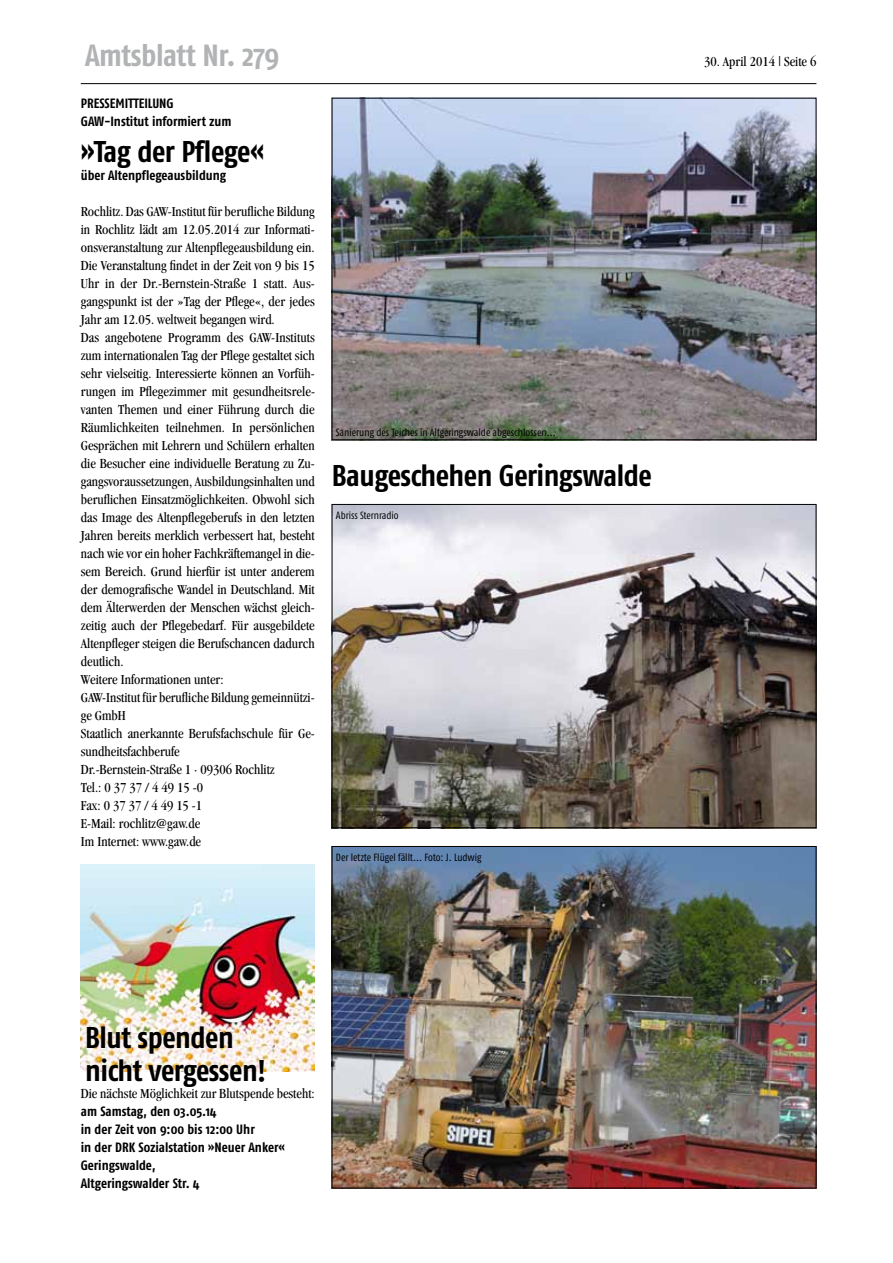
<style>
.page{position:relative;width:893px;height:1263px;background:#fff}
.page>*{position:absolute;margin:0;border:0;box-sizing:border-box;transform-origin:0 0}
.t1{font:700 30.6px "Fago Co";letter-spacing:-.015em;color:#b1b3b4}
.t2{font:700 30px/33.2px "Fago Co";letter-spacing:-.015em;color:#000}
.t3{font:condensed 14.25px/18px "Garamond";color:#000}
.t4{font:700 13.5px/18px "Fago Co";color:#000}
.t5{font:10.5px "Fago Co";color:#000}
</style>
<div class="page">
<hr style="left:81px;top:83px;width:735px;height:1px;background:#000">
<img style="left:334px;top:506px;width:480px;height:320px">
<div style="left:332px;top:504px;width:484px;height:324px;border:1px solid #000"></div>
<img style="left:334px;top:100px;width:480px;height:338px">
<img style="left:334px;top:848px;width:480px;height:338px">
<img style="left:81px;top:864px;width:234px;height:207px">
<h1 class="t1" style="left:85px;top:37px;width:196px">Amtsblatt Nr. 279</h1>
<p class="t3" style="left:704px;top:52px;width:114px">30. April 2014 | Seite 6</p>
<p class="t4" style="left:81px;top:94px;width:152px">PRESSEMITTEILUNG<br>GAW-Institut informiert zum</p>
<h2 class="t2" style="left:81px;top:135px;width:185px">»Tag der Pflege«</h2>
<p class="t4" style="left:81px;top:166px;width:147px">über Altenpflegeausbildung</p>
<p class="t3" style="left:81px;top:202px;width:236px">Rochlitz. Das GAW-Institut für berufliche Bildung in Rochlitz lädt am 12.05.2014 zur Informati&shy;onsveranstaltung zur Altenpflegeausbildung ein.<br>Die Veranstaltung findet in der Zeit von 9 bis 15<br>Uhr in der Dr.-Bernstein-Straße 1 statt. Aus&shy;gangspunkt ist der »Tag der Pflege«, der jedes Jahr am 12.05. weltweit begangen wird.<br>Das angebotene Programm des GAW-Instituts zum internationalen Tag der Pflege gestaltet sich sehr vielseitig. Interessierte können an Vorfüh&shy;rungen im Pflegezimmer mit gesundheitsrele&shy;vanten Themen und einer Führung durch die Räumlichkeiten teilnehmen. In persönlichen Gesprächen mit Lehrern und Schülern erhalten die Besucher eine individuelle Beratung zu Zu&shy;gangsvoraussetzungen, Ausbildungsinhalten und beruflichen Einsatzmöglichkeiten. Obwohl sich das Image des Altenpflegeberufs in den letzten Jahren bereits merklich verbessert hat, besteht nach wie vor ein hoher Fachkräftemangel in die&shy;sem Bereich. Grund hierfür ist unter anderem der demografische Wandel in Deutschland. Mit dem Älterwerden der Menschen wächst gleich&shy;zeitig auch der Pflegebedarf. Für ausgebildete Altenpfleger steigen die Berufschancen dadurch deutlich.<br>Weitere Informationen unter:<br>GAW-Institut für berufliche Bildung gemeinnützi&shy;ge GmbH<br>Staatlich anerkannte Berufsfachschule für Ge&shy;sundheitsfachberufe<br>Dr.-Bernstein-Straße 1 · 09306 Rochlitz<br>Tel.: 0 37 37 / 4 49 15 -0<br>Fax: 0 37 37 / 4 49 15 -1<br>E-Mail: rochlitz@gaw.de<br>Im Internet: www.gaw.de</p>
<p class="t5" style="left:336px;top:426px;width:221px">Sanierung des Teiches in Altgeringswalde abgeschlossen...</p>
<h2 class="t2" style="left:332px;top:459px;width:322px">Baugeschehen Geringswalde</h2>
<p class="t5" style="left:336px;top:509px;width:64px">Abriss Sternradio</p>
<p class="t5" style="left:336px;top:851px;width:147px">Der letzte Flügel fällt... Foto: J. Ludwig</p>
<h2 class="t2" style="left:85px;top:1020px;width:183px">Blut spenden nicht vergessen!</h2>
<p class="t3" style="left:81px;top:1084px;width:235px">Die nächste Möglichkeit zur Blutspende besteht:</p>
<p class="t4" style="left:81px;top:1102px;width:205px">am Samstag, den 03.05.14<br>in der Zeit von 9:00 bis 12:00 Uhr<br>in der DRK Sozialstation »Neuer Anker«<br>Geringswalde,<br>Altgeringswalder Str. 4</p>
</div>
